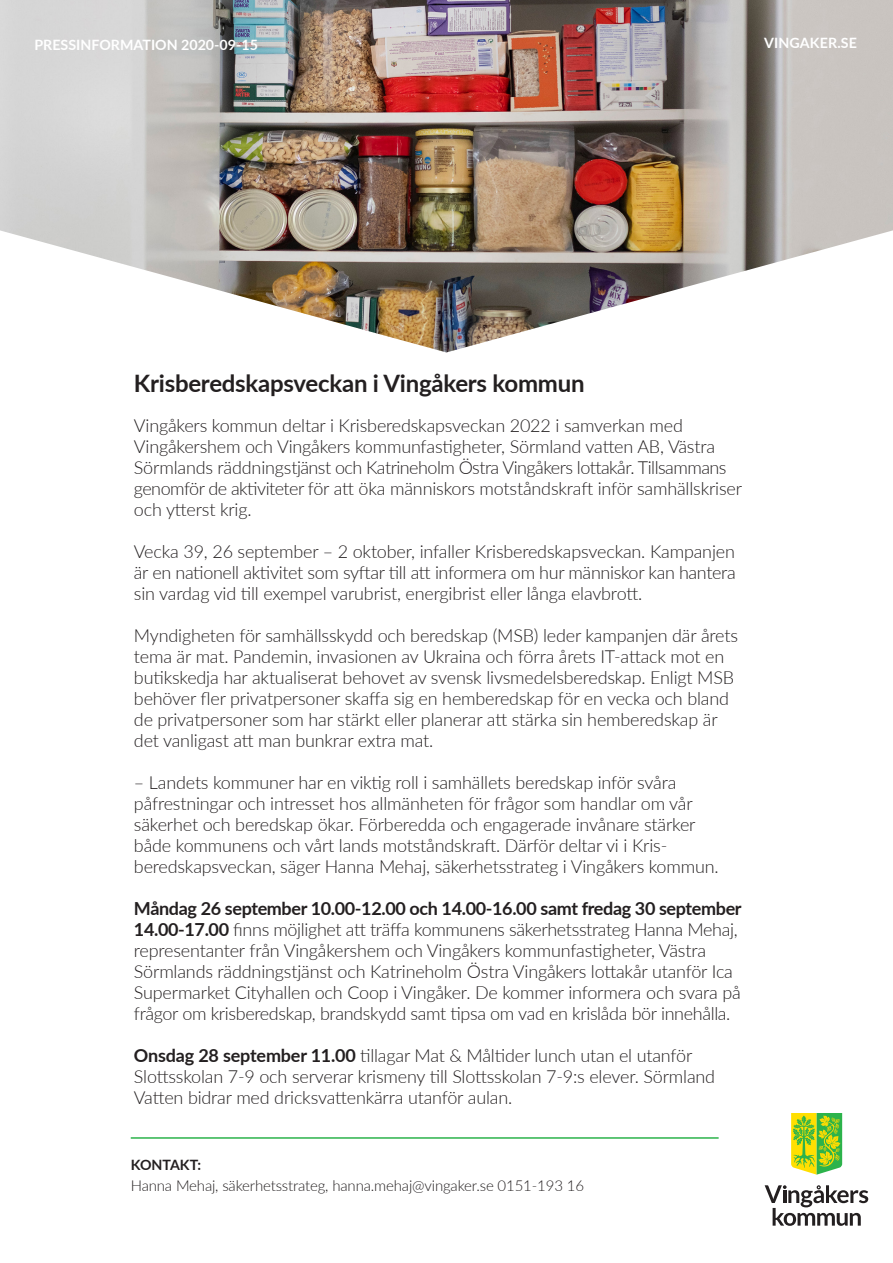
<style>
.page{position:relative;width:893px;height:1263px;background:#fff}
.page>*{position:absolute;margin:0;border:0;box-sizing:border-box;transform-origin:0 0}
.Ingress{font:700 24px "Lato";letter-spacing:-.01em;color:#231f20}
.Ingress-2{font:300 18px/21px "Lato";letter-spacing:-.01em;color:#231f20}
.Ingress-3{font:300 15px "Lato";letter-spacing:-.01em;color:#231f20}
.Avsändare_-_rubrik{font:700 14.25px "Lato";color:#fff}
.Webbadress{font:700 14.25px "Lato";letter-spacing:.01em;color:#fff}
.Avsändare_-_rubrik-2{font:700 14.25px "Lato";color:#231f20}
.s1{font-weight:700}
</style>
<div class="page">
<img style="left:0;top:0;width:892px;height:230px">
<img style="left:0;top:230px;width:893px;height:123px">
<svg style="left:791px;top:1113px;width:51px;height:62px;background:#9fcc35"></svg>
<svg style="left:765px;top:1185px;width:103px;height:41px"></svg>
<hr style="left:131px;top:1137px;width:588px;height:2px;background:#2cb34b">
<p class="Avsändare_-_rubrik" style="left:34px;top:34px;width:225px">PRESSINFORMATION 2020-09-15</p>
<p class="Webbadress" style="left:764px;top:32px;width:95px">VINGAKER.SE</p>
<p class="Ingress" style="left:134px;top:366px;width:452px">Krisberedskapsveckan i Vingåkers kommun</p>
<p class="Ingress-2" style="left:134px;top:415px;width:610px">Vingåkers kommun deltar i Krisberedskapsveckan 2022 i samverkan med Vingåkershem och Vingåkers kommunfastigheter, Sörmland vatten AB, Västra Sörmlands räddningstjänst och Katrineholm Östra Vingåkers lottakår. Tillsammans genomför de aktiviteter för att öka människors motståndskraft inför samhällskriser och ytterst krig.</p>
<p class="Ingress-2" style="left:134px;top:541px;width:603px;text-align:justify">Vecka 39, 26 september – 2 oktober, infaller Krisberedskapsveckan. Kampanjen är en nationell aktivitet som syftar till att informera om hur människor kan hantera sin vardag vid till exempel varubrist, energibrist eller långa elavbrott.</p>
<p class="Ingress-2" style="left:134px;top:625px;width:606px">Myndigheten för samhällsskydd och beredskap (MSB) leder kampanjen där årets tema är mat. Pandemin, invasionen av Ukraina och förra årets IT-attack mot en butikskedja har aktualiserat behovet av svensk livsmedelsberedskap. Enligt MSB behöver fler privatpersoner skaffa sig en hemberedskap för en vecka och bland de privatpersoner som har stärkt eller planerar att stärka sin hemberedskap är det vanligast att man bunkrar extra mat.</p>
<p class="Ingress-2" style="left:134px;top:772px;width:586px">– Landets kommuner har en viktig roll i samhällets beredskap inför svåra påfrestningar och intresset hos allmänheten för frågor som handlar om vår säkerhet och beredskap ökar. Förberedda och engagerade invånare stärker både kommunens och vårt lands motståndskraft. Därför deltar vi i Kris&shy;beredskapsveckan, säger Hanna Mehaj, säkerhetsstrateg i Vingåkers kommun.</p>
<p class="Ingress-2" style="left:134px;top:898px;width:609px"><span class="s1">Måndag 26 september 10.00-12.00 och 14.00-16.00 samt fredag 30 september 14.00-17.00</span> finns möjlighet att träffa kommunens säkerhetsstrateg Hanna Mehaj, representanter från Vingåkershem och Vingåkers kommunfastigheter, Västra Sörmlands räddningstjänst och Katrineholm Östra Vingåkers lottakår utanför Ica Supermarket Cityhallen och Coop i Vingåker. De kommer informera och svara på frågor om krisberedskap, brandskydd samt tipsa om vad en krislåda bör innehålla.</p>
<p class="Ingress-2" style="left:134px;top:1045px;width:583px"><span class="s1">Onsdag 28 september 11.00</span> tillagar Mat &amp; Måltider lunch utan el utanför<br>Slottsskolan 7-9 och serverar krismeny till Slottsskolan 7-9:s elever. Sörmland<br>Vatten bidrar med dricksvattenkärra utanför aulan.</p>
<p class="Avsändare_-_rubrik-2" style="left:131px;top:1154px;width:72px">KONTAKT:</p>
<p class="Ingress-3" style="left:131px;top:1175px;width:455px">Hanna Mehaj, säkerhetsstrateg, hanna.mehaj@vingaker.se 0151-193 16</p>
</div>
